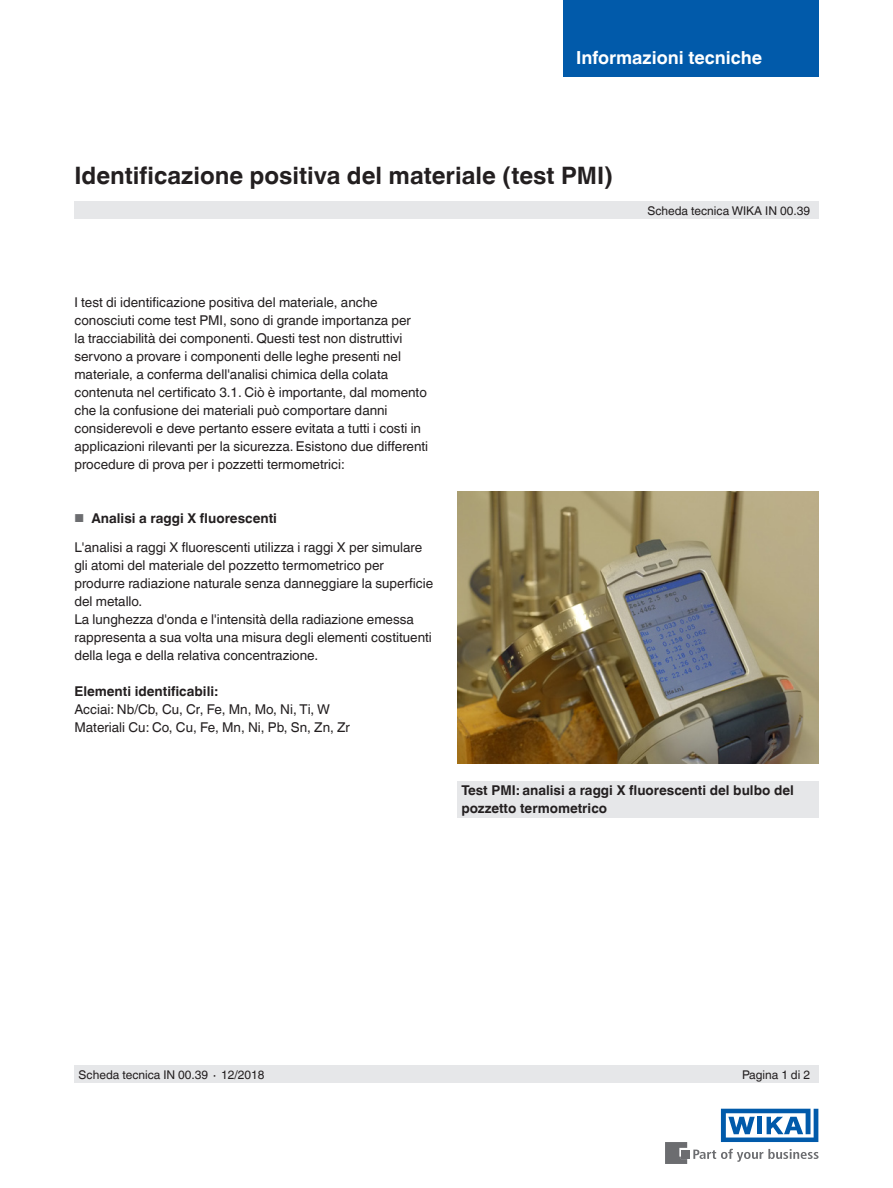
<style>
.page{position:relative;width:893px;height:1188px;background:#fff}
.page>*{position:absolute;margin:0;border:0;box-sizing:border-box;transform-origin:0 0}
.t1{font:700 24px "Helvetica World";color:#231f20}
.t2{font:700 18px "Helvetica World";color:#fff}
.t3{font:13.5px/18px "Helvetica World";color:#231f20}
.t4{font:700 13.5px/18px "Helvetica World";color:#231f20}
.t5{font:12px "Helvetica World";color:#231f20}
.s1{font-size:11.55px;color:#6c6d70}
.s2{font-weight:700}
</style>
<div class="page">
<div style="left:74px;top:202px;width:745px;height:17px;background:#e6e7e9"></div>
<div style="left:74px;top:1066px;width:745px;height:17px;background:#e6e7e9"></div>
<svg style="left:693px;top:1149px;width:126px;height:13px"></svg>
<div style="left:682px;top:1150px;width:8px;height:8px;background:#6c6d70"></div>
<svg style="left:665px;top:1142px;width:22px;height:22px"></svg>
<svg style="left:721px;top:1109px;width:97px;height:33px"></svg>
<div style="left:563px;top:0;width:256px;height:77px;background:#015aaa"></div>
<div style="left:457px;top:781px;width:362px;height:36px;background:#e6e7e9"></div>
<img style="left:457px;top:492px;width:362px;height:271px">
<h2 class="t2" style="left:576px;top:47px;width:188px">Informazioni tecniche</h2>
<h1 class="t1" style="left:74px;top:161px;width:540px">Identificazione positiva del materiale (test PMI)</h1>
<p class="t3" style="left:74px;top:293px;width:355px">I test di identificazione positiva del materiale, anche conosciuti come test PMI, sono di grande importanza per<br>la tracciabilità dei componenti. Questi test non distruttivi servono a provare i componenti delle leghe presenti nel materiale, a conferma dell'analisi chimica della colata contenuta nel certificato 3.1. Ciò è importante, dal momento che la confusione dei materiali può comportare danni considerevoli e deve pertanto essere evitata a tutti i costi in applicazioni rilevanti per la sicurezza. Esistono due differenti procedure di prova per i pozzetti termometrici:</p>
<p class="t3" style="left:74px;top:504px;width:349px;line-height:28.5px"><span class="s1">■</span> <span class="s2">Analisi a raggi X fluorescenti<br></span>L'analisi a raggi X fluorescenti utilizza i raggi X per simulare</p>
<p class="t3" style="left:74px;top:556px;width:360px">gli atomi del materiale del pozzetto termometrico per produrre radiazione naturale senza danneggiare la superficie del metallo.<br>La lunghezza d'onda e l'intensità della radiazione emessa rappresenta a sua volta una misura degli elementi costituenti della lega e della relativa concentrazione.</p>
<p class="t4" style="left:74px;top:682px;width:145px">Elementi identificabili:</p>
<p class="t3" style="left:74px;top:700px;width:277px">Acciai: Nb/Cb, Cu, Cr, Fe, Mn, Mo, Ni, Ti, W<br>Materiali Cu: Co, Cu, Fe, Mn, Ni, Pb, Sn, Zn, Zr</p>
<p class="t5" style="left:647px;top:203px;width:164px">Scheda tecnica WIKA IN 00.39</p>
<p class="t4" style="left:461px;top:782px;width:334px">Test PMI: analisi a raggi X fluorescenti del bulbo del pozzetto termometrico</p>
<p class="t5" style="left:79px;top:1068px;width:187px">Scheda tecnica IN 00.39 ∙ 12/2018</p>
<p class="t5" style="left:742px;top:1068px;width:70px">Pagina 1 di 2</p>
</div>
